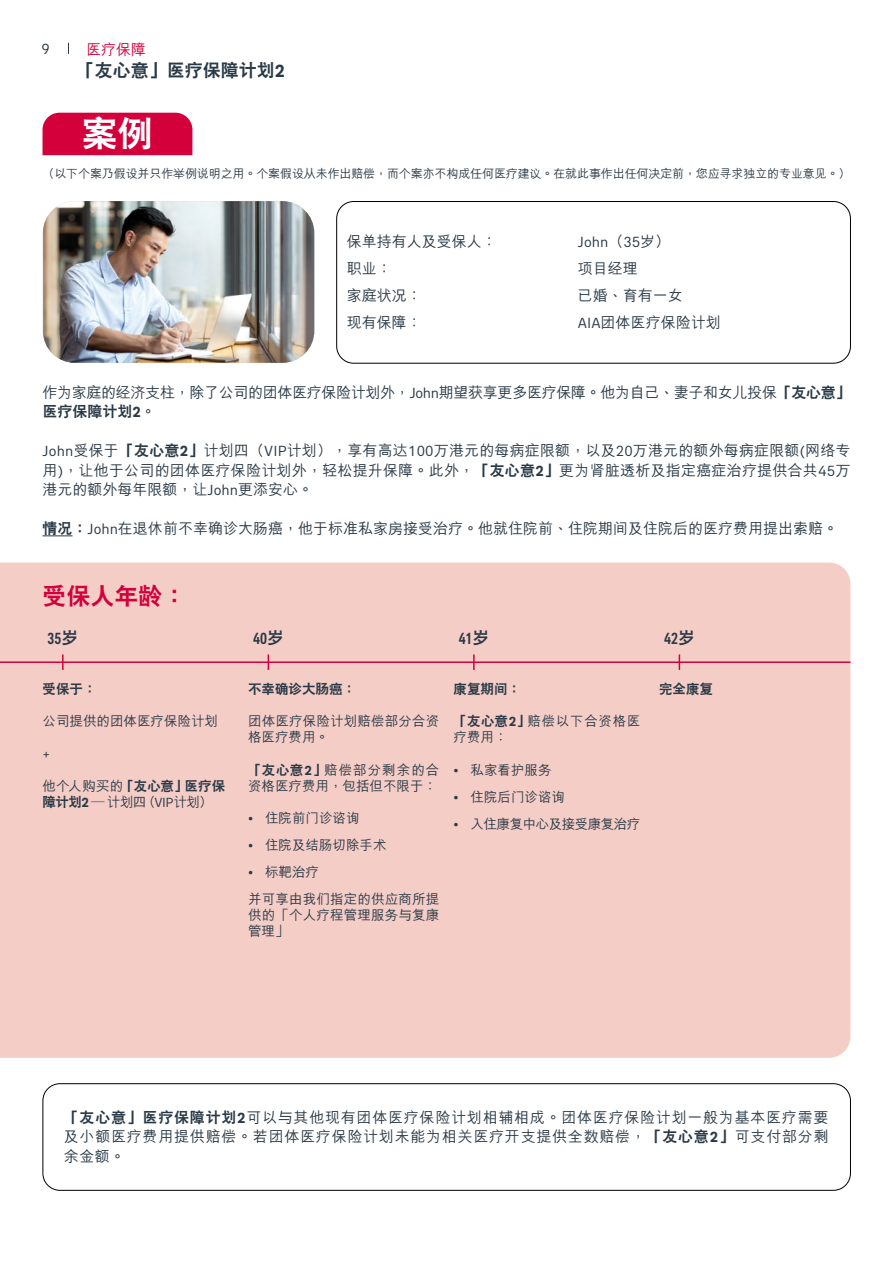
<style>
.page{position:relative;width:893px;height:1263px;background:#fff}
.page>*{position:absolute;margin:0;border:0;box-sizing:border-box;transform-origin:0 0}
.t1{font:800 36px "C Hei 2 HKS";color:#fff}
.t2{font:800 24px "C Hei 2 HKS";color:#d4003b}
.t3{font:800 18px "C Hei 2 HKS";color:#293946}
.t4{font:500 condensed 16.5px "AIA Everest";color:#293946}
.t5{font:500 15px/19.5px "M Hei HKS";color:#293946;text-align:justify}
.t6{font:500 15px "M Hei HKS";letter-spacing:-.02em;color:#293946}
.t7{font:15px "AIA Everest";color:#293946}
.t8{font:800 15px "C Hei 2 HKS";color:#293946}
.t9{font:500 15px "M Hei HKS";color:#d4003b}
.t10{font:500 13.5px/16.2px "M Hei HKS";color:#293946}
.t11{font:800 13.5px "C Hei 2 HKS";color:#293946}
.t12{font:500 13.5px/16.2px "M Hei HKS";letter-spacing:.05em;color:#293946}
.t13{font:500 13.5px "M Hei HKS";letter-spacing:-.035em;color:#293946}
.t14{font:13.5px "AIA Everest";color:#293946}
.t15{font:500 12px "M Hei HKS";letter-spacing:-.01em;color:#293946}
.s1{font-family:"AIA Everest";font-weight:700}
.s2{font-family:"M Hei HKS";font-weight:500}
.s3{font-family:"AIA Everest";font-weight:400}
.s4{font-family:"C Hei 2 HKS";font-weight:800}
.s5{font-family:"C Hei 2 HKS";font-weight:800;font-stretch:normal}
</style>
<div class="page">
<div style="left:0;top:563px;width:850px;height:495px;background:#f5cdc7"></div>
<div style="left:43px;top:113px;width:149px;height:42px;background:#d4003b"></div>
<div style="left:336px;top:201px;width:515px;height:163px;border:1px solid #000;border-radius:17px"></div>
<div style="left:43px;top:1083px;width:808px;height:108px;border:1px solid #000;border-radius:17px"></div>
<hr style="left:43px;top:535px;width:30px;height:1px;background:#293946">
<hr style="left:0;top:661px;width:850px;height:2px;background:#d4003b">
<svg style="left:62px;top:654px;width:2px;height:16px"></svg>
<svg style="left:268px;top:654px;width:1px;height:16px"></svg>
<svg style="left:473px;top:654px;width:2px;height:16px"></svg>
<svg style="left:679px;top:654px;width:1px;height:16px"></svg>
<img style="left:43px;top:201px;width:271px;height:162px">
<p class="t7" style="left:41px;top:40px;width:10px">9</p>
<p class="t9" style="left:86px;top:39px;width:61px">醫療保障</p>
<p class="t3" style="left:77px;top:58px;width:210px">「友心意」醫療保障計劃<span class="s1">2</span></p>
<h1 class="t1" style="left:82px;top:109px;width:73px">案例</h1>
<p class="t15" style="left:43px;top:165px;width:809px">（以下個案乃假設並只作舉例說明之用。個案假設從未作出賠償，而個案亦不構成任何醫療建議。在就此事作出任何決定前，您應尋求獨立的專業意見。）</p>
<p class="t5" style="left:347px;top:230px;width:152px">保單持有人及受保人：</p>
<p class="t7" style="left:578px;top:233px;width:94px">John<span class="s2">（</span>35<span class="s2">歲）</span></p>
<p class="t5" style="left:347px;top:257px;width:47px">職業：</p>
<p class="t5" style="left:578px;top:257px;width:61px">項目經理</p>
<p class="t5" style="left:347px;top:284px;width:77px">家庭狀況：</p>
<p class="t5" style="left:578px;top:284px;width:106px">已婚、育有一女</p>
<p class="t5" style="left:347px;top:311px;width:77px">現有保障：</p>
<p class="t5" style="left:578px;top:311px;width:144px"><span class="s3">AIA</span>團體醫療保險計劃</p>
<p class="t6" style="left:43px;top:381px;width:809px">作為家庭的經濟支柱，除了公司的團體醫療保險計劃外，<span class="s3">John</span>期望獲享更多醫療保障。他為自己、妻子和女兒投保<span class="s4">「友心意」</span></p>
<p class="t8" style="left:43px;top:402px;width:115px">醫療保障計劃<span class="s1">2</span><span class="s2">。</span></p>
<p class="t5" style="left:43px;top:440px;width:809px"><span class="s3">John</span>受保於<span class="s4">「友心意</span><span class="s1">2</span><span class="s4">」</span>計劃四（<span class="s3">VIP</span>計劃），享有高達<span class="s3">100</span>萬港元的每病症限額，以及<span class="s3">20</span>萬港元的額外每病症限額<span class="s3">(</span>網絡專用<span class="s3">)</span>，讓他於公司的團體醫療保險計劃外，輕鬆提升保障。此外，<span class="s4">「友心意</span><span class="s1">2</span><span class="s4">」</span>更為腎臟透析及指定癌症治療提供合共<span class="s3">45</span>萬港元的額外每年限額，讓<span class="s3">John</span>更添安心。</p>
<p class="t5" style="left:43px;top:518px;width:797px"><span class="s4">情況：</span><span class="s3">John</span>在退休前不幸確診大腸癌，他於標準私家房接受治療。他就住院前、住院期間及住院後的醫療費用提出索賠。</p>
<h2 class="t2" style="left:43px;top:579px;width:145px">受保人年齡：</h2>
<p class="t4" style="left:48px;top:629px;width:32px">35<span class="s5">歲</span></p>
<p class="t4" style="left:253px;top:629px;width:32px">40<span class="s5">歲</span></p>
<p class="t4" style="left:459px;top:629px;width:32px">41<span class="s5">歲</span></p>
<p class="t4" style="left:664px;top:629px;width:32px">42<span class="s5">歲</span></p>
<p class="t11" style="left:43px;top:680px;width:55px">受保於：</p>
<p class="t10" style="left:43px;top:712px;width:177px">公司提供的團體醫療保險計劃</p>
<p class="t14" style="left:43px;top:746px;width:9px">+</p>
<p class="t11" style="left:43px;top:777px;width:184px"><span class="s2">他個人購買的</span>「友心意」醫療保</p>
<p class="t10" style="left:43px;top:793px;width:172px"><span class="s4">障計劃</span><span class="s1">2</span> — 計劃四（<span class="s3">VIP</span>計劃）</p>
<p class="t11" style="left:248px;top:680px;width:109px">不幸確診大腸癌：</p>
<p class="t10" style="left:248px;top:712px;width:193px">團體醫療保險計劃賠償部分合資格醫療費用。</p>
<p class="t10" style="left:248px;top:761px;width:193px"><span class="s4">「友心意</span><span class="s1">2</span><span class="s4">」</span>賠償部分剩余的合資格醫療費用，包括但不限於：</p>
<p class="t10" style="left:248px;top:809px;width:113px"><span class="s3">•</span> 住院前門診諮詢</p>
<p class="t10" style="left:248px;top:836px;width:140px"><span class="s3">•</span> 住院及結腸切除手術</p>
<p class="t10" style="left:248px;top:857px;width:193px;line-height:26.8px"><span class="s3">•</span> 標靶治療<br>並可享由我們指定的供應商所提</p>
<p class="t10" style="left:248px;top:906px;width:193px">供的「個人療程管理服務與復康管理」</p>
<p class="t11" style="left:454px;top:680px;width:69px">康復期間：</p>
<p class="t12" style="left:454px;top:712px;width:188px"><span class="s4">「友心意</span><span class="s1">2</span><span class="s4">」</span>賠償以下合資格醫療費用：</p>
<p class="t10" style="left:454px;top:761px;width:100px"><span class="s3">•</span> 私家看護服務</p>
<p class="t10" style="left:454px;top:787px;width:113px"><span class="s3">•</span> 住院後門診諮詢</p>
<p class="t13" style="left:454px;top:814px;width:188px"><span class="s3">•</span> 入住康復中心及接受康復治療</p>
<p class="t11" style="left:659px;top:680px;width:55px">完全康復</p>
<p class="t5" style="left:64px;top:1106px;width:766px"><span class="s4">「友心意」醫療保障計劃</span><span class="s1">2</span>可以與其他現有團體醫療保險計劃相輔相成。團體醫療保險計劃一般為基本醫療需要及小額醫療費用提供賠償。若團體醫療保險計劃未能為相關醫療開支提供全數賠償，<span class="s4">「友心意</span><span class="s1">2</span><span class="s4">」</span>可支付部分剩余金額。</p>
</div>
